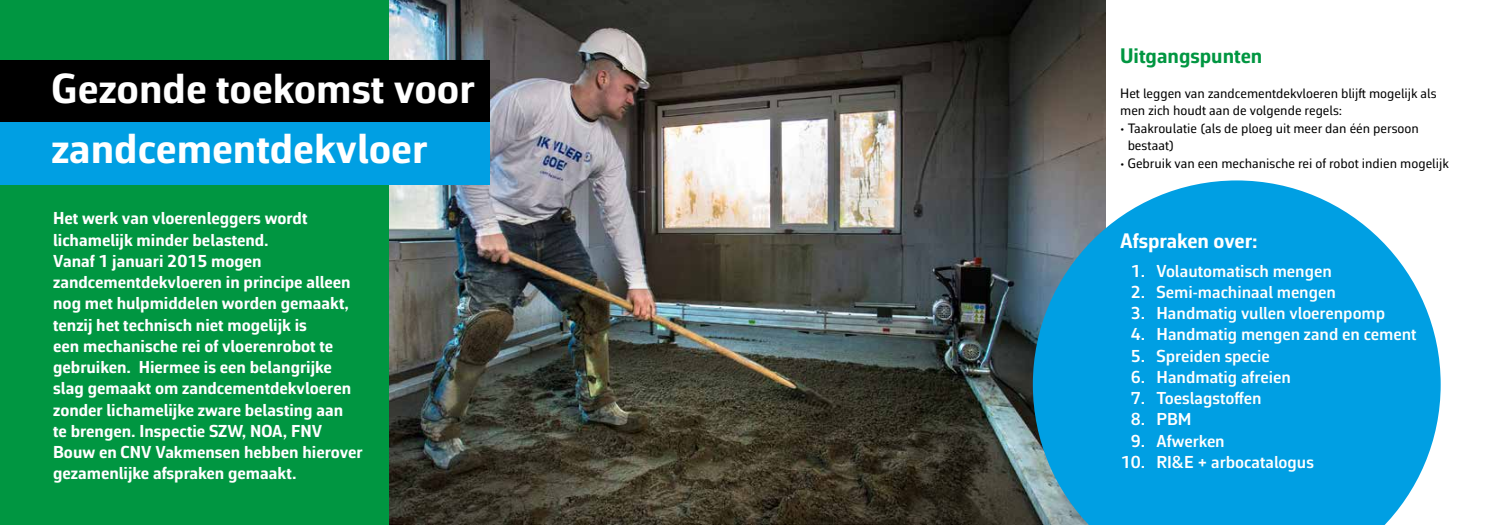
<style>
.page{position:relative;width:1489px;height:525px;background:#fff}
.page>*{position:absolute;margin:0;border:0;box-sizing:border-box;transform-origin:0 0}
.t1{font:700 42.5px/60.1px "Corbeau Pro";color:#fff}
.t2{font:700 21.25px "Corbeau Pro";color:#009641}
.t3{font:700 21.25px "Corbeau Pro";color:#fff}
.t4{font:700 17.5px/21.2px "Corbeau Pro";color:#fff}
.t5{font:600 17.5px "Corbeau Pro";color:#fff}
.t6{font:13.75px/17.5px "Corbeau Pro";color:#000}
</style>
<div class="page">
<div style="left:0;top:0;width:390px;height:524px;background:#009641"></div>
<img style="left:390px;top:0;width:715px;height:524px">
<div style="left:0;top:60px;width:489px;height:63px;background:#000"></div>
<div style="left:0;top:122px;width:489px;height:63px;background:#009fe3"></div>
<svg style="left:1032px;top:180px;width:408px;height:344px;background:#20a6df"></svg>
<h1 class="t1" style="left:51px;top:58px;width:425px">Gezonde toekomst voor zandcementdekvloer</h1>
<p class="t4" style="left:53px;top:207px;width:311px">Het werk van vloerenleggers wordt lichamelijk minder belastend.<br>Vanaf 1 januari 2015 mogen zandcementdekvloeren in principe alleen nog met hulpmiddelen worden gemaakt, tenzij het technisch niet mogelijk is<br>een mechanische rei of vloerenrobot te gebruiken. Hiermee is een belangrijke slag gemaakt om zandcementdekvloeren zonder lichamelijke zware belasting aan<br>te brengen. Inspectie SZW, NOA, FNV Bouw en CNV Vakmensen hebben hierover gezamenlijke afspraken gemaakt.</p>
<p class="t2" style="left:1120px;top:41px;width:144px">Uitgangspunten</p>
<p class="t6" style="left:1120px;top:84px;width:318px">Het leggen van zandcementdekvloeren blijft mogelijk als men zich houdt aan de volgende regels:</p>
<p class="t6" style="left:1127px;top:119px;width:293px;text-indent:-7px">• Taakroulatie (als de ploeg uit meer dan één persoon bestaat)</p>
<p class="t6" style="left:1120px;top:154px;width:330px">• Gebruik van een mechanische rei of robot indien mogelijk</p>
<p class="t3" style="left:1120px;top:226px;width:139px">Afspraken over:</p>
<p class="t5" style="left:1130px;top:259px;width:202px">1. Volautomatisch mengen</p>
<p class="t5" style="left:1130px;top:280px;width:206px">2. Semi-machinaal mengen</p>
<p class="t5" style="left:1130px;top:301px;width:256px">3. Handmatig vullen vloerenpomp</p>
<p class="t5" style="left:1130px;top:322px;width:287px">4. Handmatig mengen zand en cement</p>
<p class="t5" style="left:1130px;top:344px;width:140px">5. Spreiden specie</p>
<p class="t5" style="left:1130px;top:365px;width:161px">6. Handmatig afreien</p>
<p class="t5" style="left:1130px;top:386px;width:132px">7. Toeslagstoffen</p>
<p class="t5" style="left:1130px;top:407px;width:62px">8. PBM</p>
<p class="t5" style="left:1130px;top:429px;width:95px">9. Afwerken</p>
<p class="t5" style="left:1120px;top:450px;width:194px">10. RI&amp;E + arbocatalogus</p>
</div>
